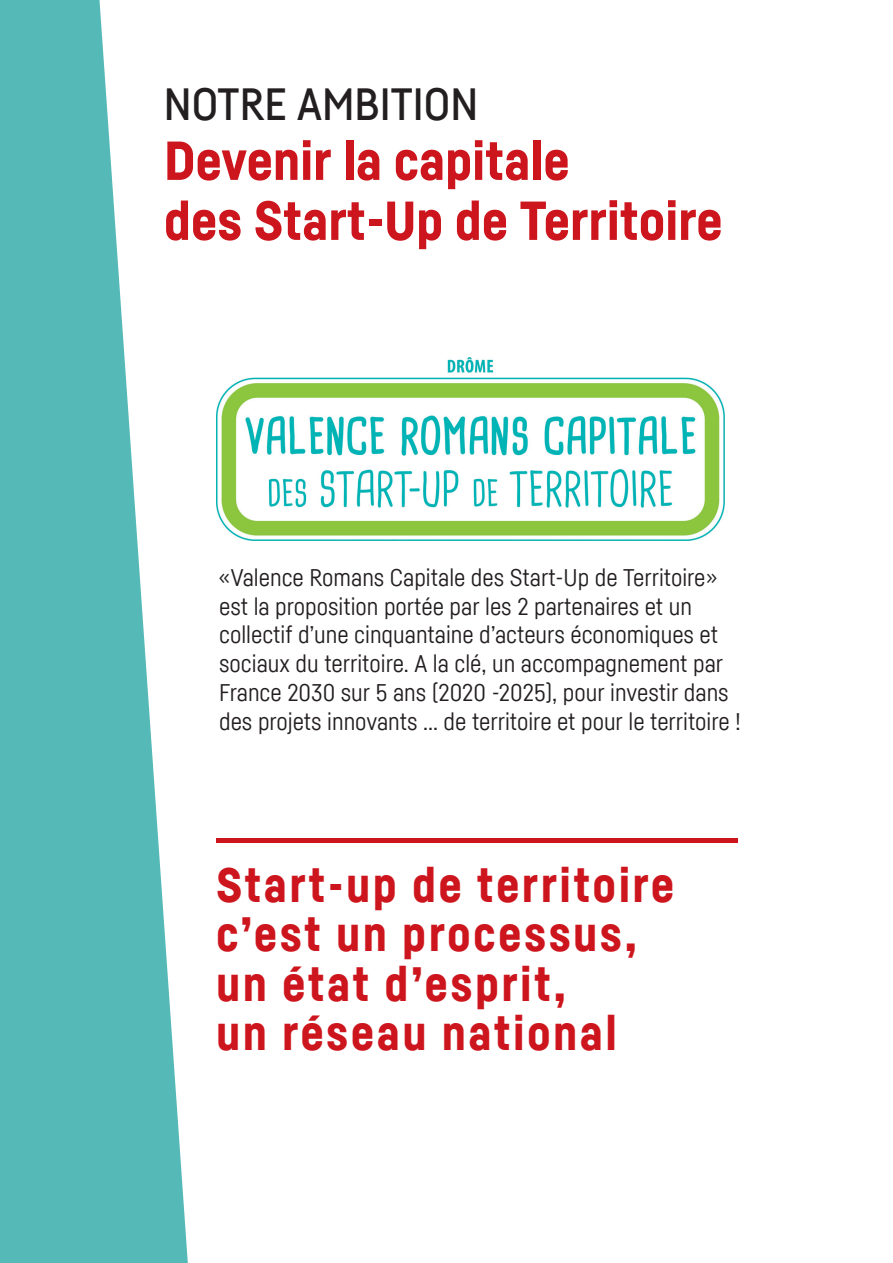
<style>
.page{position:relative;width:893px;height:1263px;background:#fff}
.page>*{position:absolute;margin:0;border:0;box-sizing:border-box;transform-origin:0 0}
.t1{font:900 54px "Fabrikat W00";color:#cd151d}
.t2{font:900 48px "Fabrikat W00";letter-spacing:.05em;color:#cd151d}
.t3{font:500 45px "Fabrikat W00";color:#231f20}
.t4{font:24px/28.8px "Fabrikat W00";color:#231f20}
</style>
<div class="page">
<svg style="left:0;top:0;width:188px;height:1263px;fill:#55b9b8"></svg>
<img style="left:216px;top:358px;width:509px;height:182px">
<div style="left:216px;top:838px;width:522px;height:5px;background:#cd151d"></div>
<p class="t3" style="left:164px;top:77px;width:316px">NOTRE AMBITION</p>
<p class="t1" style="left:164px;top:127px;width:407px">Devenir la capitale</p>
<p class="t1" style="left:164px;top:187px;width:560px">des Start-Up de Territoire</p>
<p class="t4" style="left:219px;top:562px;width:523px">«Valence Romans Capitale des Start-Up de Territoire» est la proposition portée par les 2 partenaires et un collectif d’une cinquantaine d’acteurs économiques et sociaux du territoire. A la clé, un accompagnement par France 2030 sur 5 ans (2020 -2025), pour investir dans des projets innovants ... de territoire et pour le territoire !</p>
<p class="t2" style="left:216px;top:855px;width:460px">Start-up de territoire</p>
<p class="t2" style="left:216px;top:904px;width:423px">c’est un processus,</p>
<p class="t2" style="left:216px;top:954px;width:352px">un état d’esprit,</p>
<p class="t2" style="left:216px;top:1003px;width:402px">un réseau national</p>
</div>
